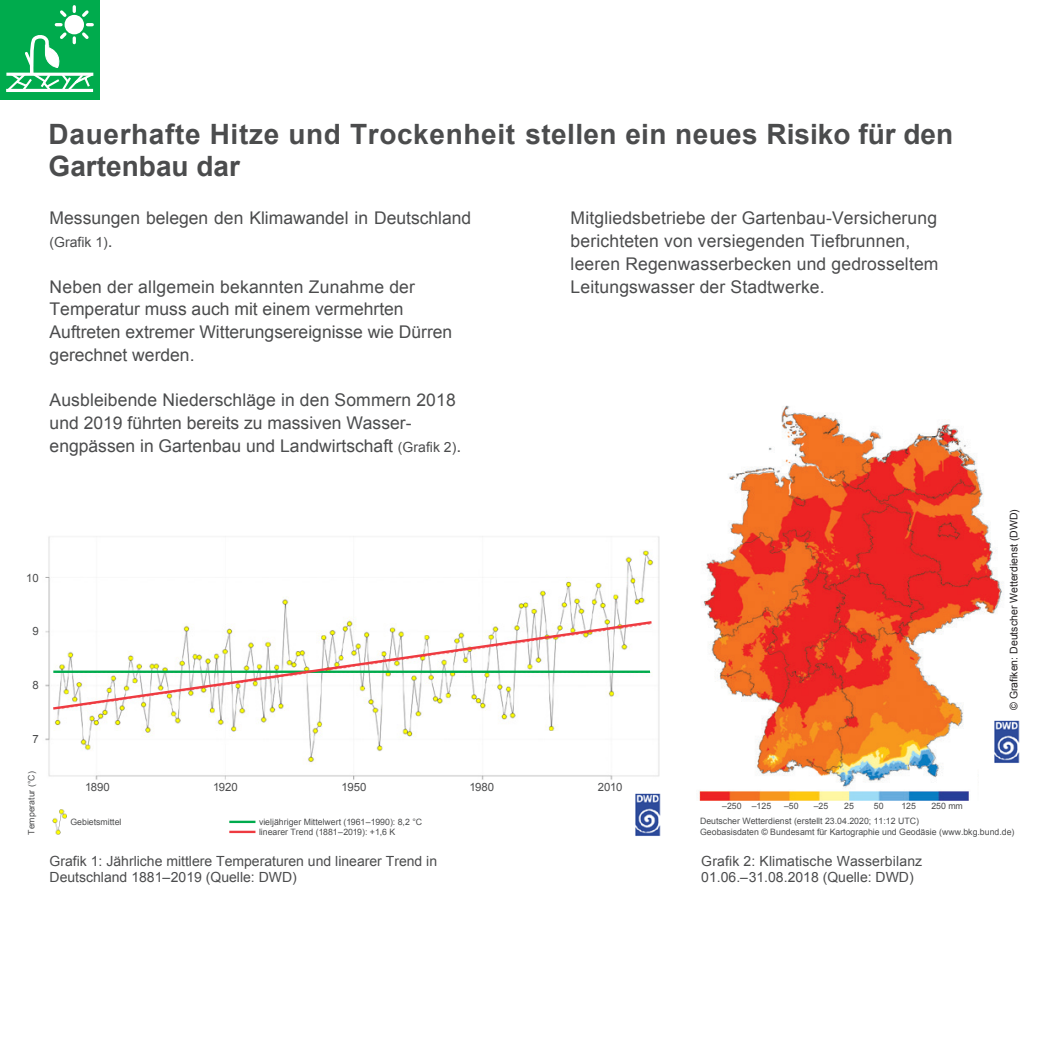
<style>
.page{position:relative;width:1042px;height:1042px;background:#fff}
.page>*{position:absolute;margin:0;border:0;box-sizing:border-box;transform-origin:0 0}
.t1{font:700 28px/31.5px "Arial";letter-spacing:.015em;color:#4b4c4d}
.t2{font:17.5px/22.8px "Arial";letter-spacing:.01em;color:#4b4c4d}
.t3{font:14px/15.8px "Arial";color:#4b4c4d}
.t4{font:11.38px "Arial";color:#4b4c4d}
.t5{font:10.5px "Arial";color:#231f20}
.t6{font:8.75px "Arial";color:#4b4c4d}
.s1{font-size:17.5px}
.s2{font-size:14px}
</style>
<div class="page">
<div style="left:0;top:0;width:99px;height:99px;background:#00ab4d"></div>
<svg style="left:6px;top:5px;width:88px;height:87px"></svg>
<img style="left:45px;top:536px;width:615px;height:244px">
<img style="left:52px;top:809px;width:15px;height:26px">
<img style="left:635px;top:793px;width:26px;height:43px">
<hr style="left:229px;top:820px;width:26px;height:3px;background:#00ab4d">
<hr style="left:229px;top:831px;width:26px;height:2px;background:#ee3a40">
<svg style="left:51px;top:619px;width:603px;height:92px"></svg>
<img style="left:699px;top:405px;width:304px;height:395px">
<div style="left:979px;top:752px;width:42px;height:56px;background:#fff"></div>
<img style="left:992px;top:718px;width:28px;height:45px">
<p class="t1" style="left:49px;top:120px;width:906px">Dauerhafte Hitze und Trockenheit stellen ein neues Risiko für den<br>Gartenbau dar</p>
<p class="t2" style="left:50px;top:207px;width:423px">Messungen belegen den Klimawandel in Deutschland</p>
<p class="t3" style="left:50px;top:234px;width:65px">(Grafik 1)<span class="s1">.</span></p>
<p class="t2" style="left:50px;top:275px;width:404px">Neben der allgemein bekannten Zunahme der Temperatur muss auch mit einem vermehrten Auftreten extremer Witterungsereignisse wie Dürren gerechnet werden.</p>
<p class="t2" style="left:50px;top:389px;width:413px">Ausbleibende Niederschläge in den Sommern 2018 und 2019 führten bereits zu massiven Wasser&shy;engpässen in Gartenbau und Landwirtschaft <span class="s2">(Grafik 2)</span>.</p>
<p class="t2" style="left:570px;top:207px;width:369px">Mitgliedsbetriebe der Gartenbau-Versicherung berichteten von versiegenden Tiefbrunnen, leeren Regenwasserbecken und gedrosseltem Leitungswasser der Stadtwerke.</p>
<p class="t4" style="left:26px;top:570px;width:14px">10</p>
<p class="t4" style="left:33px;top:624px;width:8px">9</p>
<p class="t4" style="left:33px;top:677px;width:8px">8</p>
<p class="t4" style="left:33px;top:731px;width:8px">7</p>
<p class="t6" style="left:26px;top:835px;width:65px;rotate:-90deg">Temperatur (°C)</p>
<p class="t4" style="left:85px;top:779px;width:26px">1890</p>
<p class="t6" style="left:70px;top:816px;width:53px">Gebietsmittel</p>
<p class="t4" style="left:213px;top:779px;width:26px">1920</p>
<p class="t4" style="left:342px;top:779px;width:26px">1950</p>
<p class="t4" style="left:469px;top:779px;width:26px">1980</p>
<p class="t4" style="left:598px;top:779px;width:26px">2010</p>
<p class="t6" style="left:259px;top:816px;width:165px">vieljähriger Mittelwert (1961–1990): 8,2 °C</p>
<p class="t6" style="left:259px;top:826px;width:138px">linearer Trend (1881–2019): +1,6 K</p>
<p class="t3" style="left:50px;top:853px;width:389px">Grafik 1: Jährliche mittlere Temperaturen und linearer Trend in<br>Deutschland 1881–2019 (Quelle: DWD)</p>
<p class="t6" style="left:722px;top:800px;width:50px">–250 –125</p>
<p class="t6" style="left:784px;top:800px;width:16px">–50</p>
<p class="t6" style="left:813px;top:800px;width:16px">–25</p>
<p class="t6" style="left:844px;top:800px;width:11px">25</p>
<p class="t6" style="left:874px;top:800px;width:11px">50</p>
<p class="t6" style="left:901px;top:800px;width:16px">125</p>
<p class="t6" style="left:931px;top:800px;width:33px">250 mm</p>
<p class="t5" style="left:1007px;top:710px;width:202px;rotate:-90deg">© Grafiken: Deutscher Wetterdienst (DWD)</p>
<p class="t6" style="left:700px;top:815px;width:220px">Deutscher Wetterdienst (erstellt 23.04.2020; 11:12 UTC)</p>
<p class="t6" style="left:700px;top:826px;width:316px">Geobasisdaten © Bundesamt für Kartographie und Geodäsie (www.bkg.bund.de)</p>
<p class="t3" style="left:701px;top:853px;width:222px">Grafik 2: Klimatische Wasserbilanz<br>01.06.–31.08.2018 (Quelle: DWD)</p>
</div>
